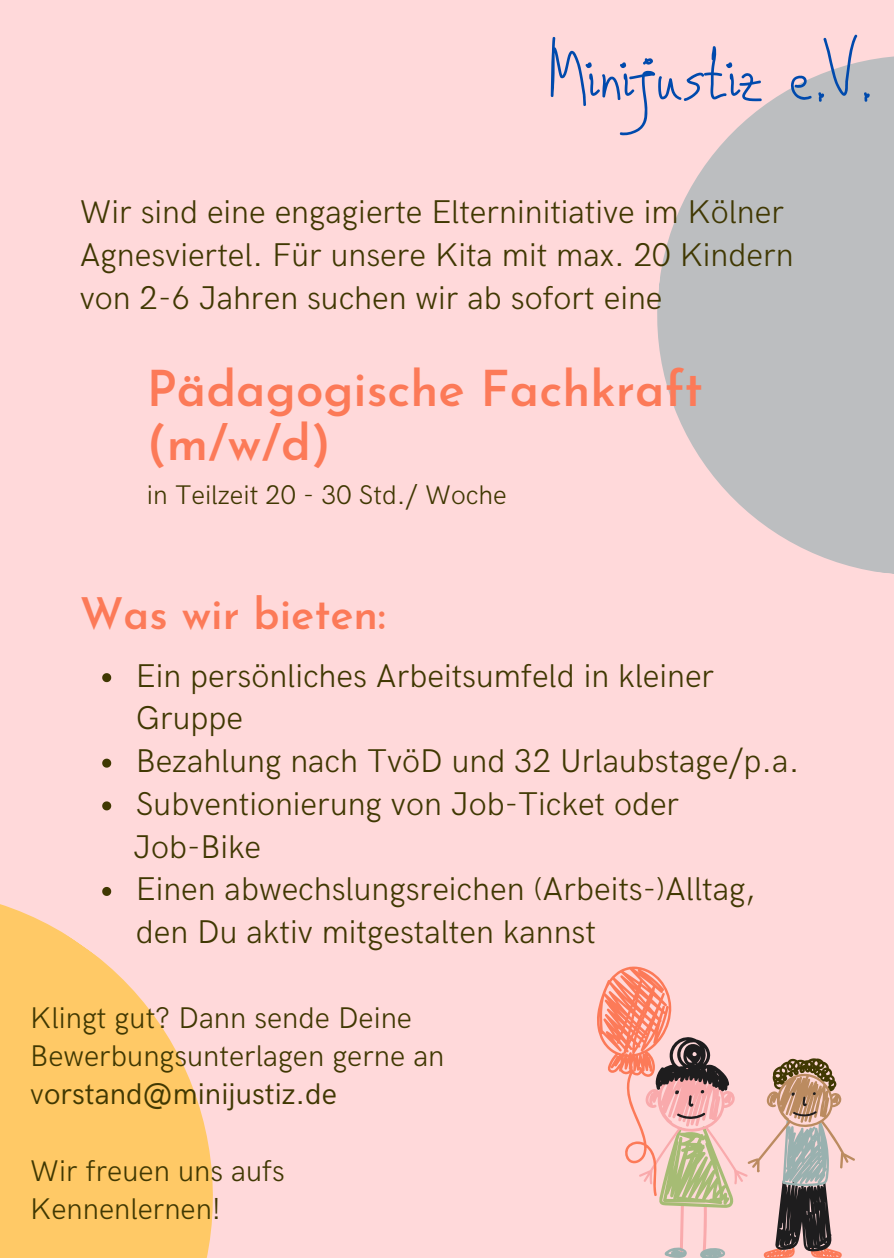
<style>
.page{position:relative;width:894px;height:1258px;background:#fff}
.page>*{position:absolute;margin:0;border:0;box-sizing:border-box;transform-origin:0 0}
.t1{font:96px "Aka Acid GR Real Adult";color:#004aad}
.t2{font:600 49.2px/54px "Josefin Sans";color:#fc7a58}
.t3{font:600 43.2px "Josefin Sans";color:#fc7a58}
.t4{font:300 33px/42.6px "HK Grotesk";color:#403802}
.t5{font:300 30px/38.4px "HK Grotesk";color:#403802}
.t6{font:300 27px "HK Grotesk";color:#403802}
.s1{font-weight:400}
</style>
<div class="page">
<div style="left:0;top:0;width:893px;height:1258px;background:#ffd9da"></div>
<svg style="left:597px;top:966px;width:257px;height:292px"></svg>
<svg style="left:0;top:805px;width:213px;height:453px;fill:#ffc966"></svg>
<svg style="left:657px;top:56px;width:236px;height:518px;fill:#bcbec0"></svg>
<svg style="left:102px;top:673px;width:9px;height:9px"></svg>
<svg style="left:102px;top:759px;width:9px;height:9px"></svg>
<svg style="left:102px;top:801px;width:9px;height:9px"></svg>
<svg style="left:102px;top:887px;width:9px;height:9px"></svg>
<p class="t1" style="left:547px;top:23px;width:324px">Minijustiz e.V.</p>
<h1 class="t4" style="left:80px;top:192px;width:715px">Wir sind eine engagierte Elterninitiative im Kölner<br>Agnesviertel. Für unsere Kita mit max. 20 Kindern von 2-6 Jahren suchen wir ab sofort eine</h1>
<p class="t2" style="left:147px;top:367px;width:557px">Pädagogische Fachkraft (m/w/d)</p>
<p class="t6" style="left:147px;top:480px;width:361px">in Teilzeit 20 - 30 Std./ Woche</p>
<p class="t3" style="left:80px;top:596px;width:308px">Was wir bieten:</p>
<h2 class="t4" style="left:136px;top:655px;width:580px">Ein persönliches Arbeitsumfeld in kleiner<br>Gruppe</h2>
<p class="t4" style="left:136px;top:741px;width:665px">Bezahlung nach TvöD und 32 Urlaubstage/p.a.</p>
<h3 class="t4" style="left:136px;top:784px;width:545px">Subventionierung von Job-Ticket oder</h3>
<p class="t4" style="left:133px;top:826px;width:129px">Job-Bike</p>
<p class="t4" style="left:136px;top:869px;width:621px">Einen abwechslungsreichen (Arbeits-)Alltag, den Du aktiv mitgestalten kannst</p>
<p class="t5" style="left:30px;top:999px;width:415px">Klingt gut? Dann sende Deine<br>Bewerbungsunterlagen gerne an v<span class="s1">orstand@minijustiz.de</span></p>
<p class="t5" style="left:30px;top:1152px;width:256px">Wir freuen uns aufs<br>Kennenlernen!</p>
</div>
